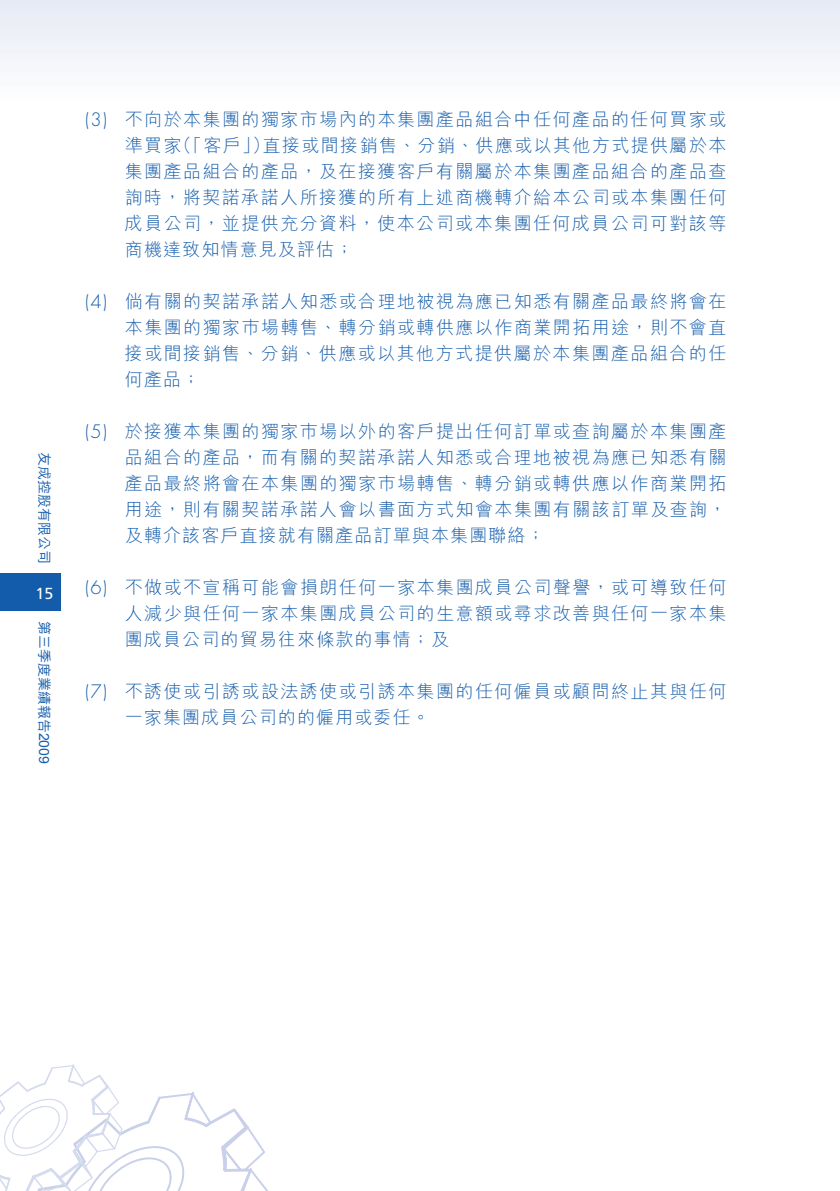
<style>
.page{position:relative;width:840px;height:1191px;background:#fff}
.page>*{position:absolute;margin:0;border:0;box-sizing:border-box;transform-origin:0 0}
.t1{font:300 18px/26px "M Hei HK";letter-spacing:.08em;color:#135cab}
.t2{font:300 18px "M Hei HK";letter-spacing:.06em;color:#135cab}
.t3{font:300 18px "Futura Std";color:#135cab}
.t4{font:16px "Frutiger LT Std";color:#fff}
.t5{font:500 14px "M Hei HK";letter-spacing:-.005em;color:#135cab}
</style>
<div class="page">
<svg style="left:839px;top:0;width:1px;height:63px"></svg>
<div style="left:0;top:0;width:839px;height:493px;background:linear-gradient(to bottom,#f6f7fb,#fff)"></div>
<svg style="left:0;top:1064px;width:268px;height:127px"></svg>
<div style="left:0;top:573px;width:61px;height:38px;background:#135cab"></div>
<p class="t5" style="left:54px;top:452px;width:113px;rotate:90deg">友成控股有限公司</p>
<p class="t4" style="left:36px;top:584px;width:9px">15</p>
<p class="t5" style="left:54px;top:621px;width:144px;rotate:90deg">第三季度業績報告2009</p>
<p class="t3" style="left:85px;top:108px;width:24px">3( )</p>
<p class="t3" style="left:85px;top:290px;width:24px">4( )</p>
<p class="t3" style="left:85px;top:420px;width:24px">5( )</p>
<p class="t3" style="left:85px;top:576px;width:24px">6( )</p>
<p class="t3" style="left:85px;top:680px;width:24px">7( )</p>
<p class="t1" style="left:125px;top:106px;width:602px">不向於本集團的獨家市場內的本集團產品組合中任何產品的任何買家或</p>
<p class="t1" style="left:174px;top:132px;width:98px">（「客戶」）</p>
<p class="t1" style="left:125px;top:132px;width:602px">準買家<br>集團產品組合的產品，及在接獲客戶有關屬於本集團產品組合的產品查詢時，將契諾承諾人所接獲的所有上述商機轉介給本公司或本集團任何成員公司，並提供充分資料，使本公司或本集團任何成員公司可對該等商機達致知情意見及評估;</p>
<p class="t1" style="left:125px;top:288px;width:602px">倘有關的契諾承諾人知悉或合理地被視為應已知悉有關產品最終將會在</p>
<p class="t1" style="left:262px;top:132px;width:465px">直接或間接銷售、分銷、供應或以其他方式提供屬於本</p>
<p class="t1" style="left:125px;top:314px;width:602px;text-align:justify">本集團的獨家巿場轉售、轉分銷或轉供應以作商業開拓用途，則不會直接或間接銷售、分銷、供應或以其他方式提供屬於本集團產品組合的任何產品;</p>
<p class="t1" style="left:125px;top:418px;width:602px">於接獲本集團的獨家巿場以外的客戶提出任何訂單或查詢屬於本集團產</p>
<p class="t1" style="left:125px;top:444px;width:602px;text-align:justify">品組合的產品，而有關的契諾承諾人知悉或合理地被視為應已知悉有關產品最終將會在本集團的獨家巿場轉售、轉分銷或轉供應以作商業開拓用途，則有關契諾承諾人會以書面方式知會本集團有關該訂單及查詢，及轉介該客戶直接就有關產品訂單與本集團聯絡;</p>
<p class="t1" style="left:125px;top:574px;width:602px">不做或不宣稱可能會損朗任何一家本集團成員公司聲譽，或可導致任何</p>
<p class="t1" style="left:125px;top:600px;width:602px">人減少與任何一家本集團成員公司的生意額或尋求改善與任何一家本集團成員公司的貿易往來條款的事情；及</p>
<p class="t1" style="left:125px;top:678px;width:602px">不誘使或引誘或設法誘使或引誘本集團的任何僱員或顧問終止其與任何</p>
<p class="t2" style="left:125px;top:705px;width:306px">一家集團成員公司的的僱用或委任。</p>
</div>
